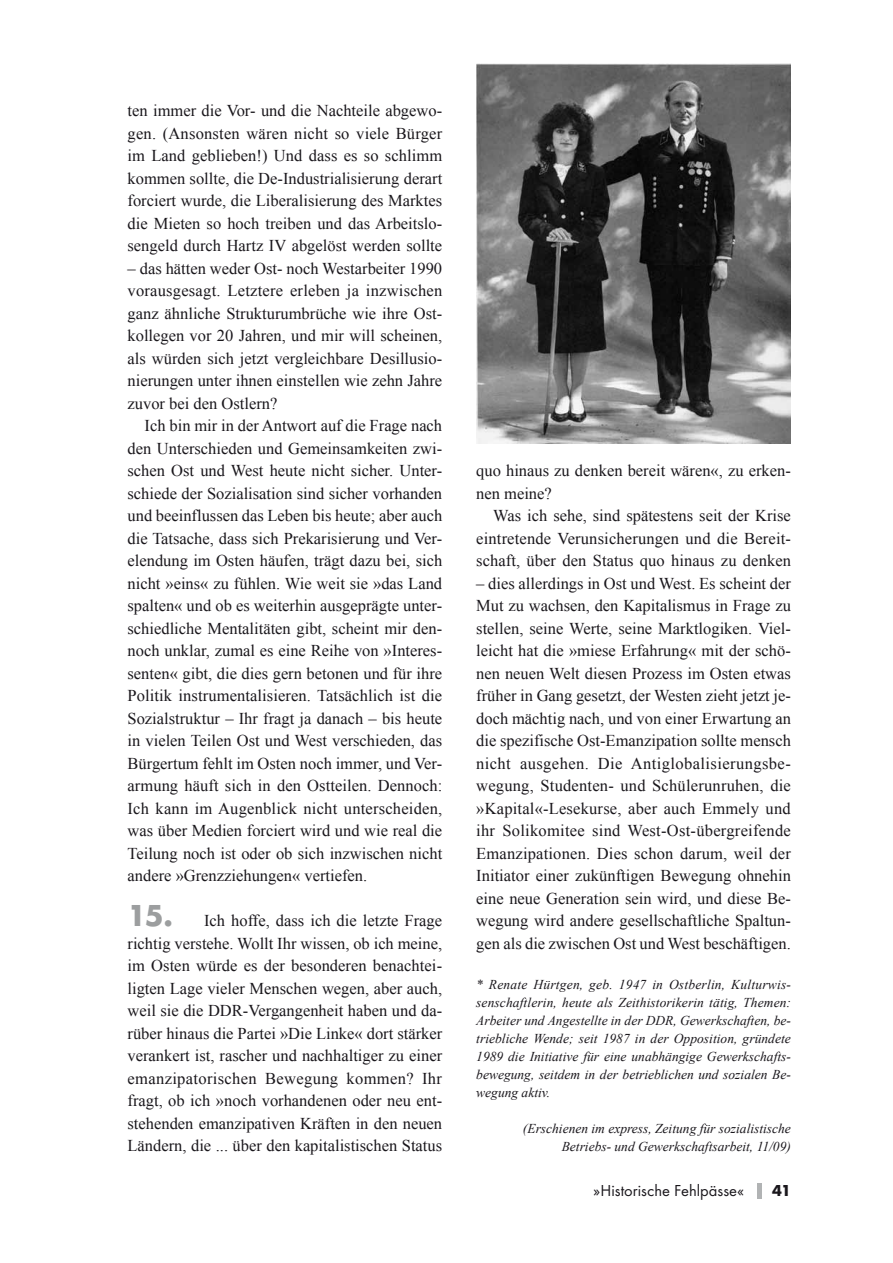
<style>
.page{position:relative;width:893px;height:1263px;background:#fff}
.page>*{position:absolute;margin:0;border:0;box-sizing:border-box;transform-origin:0 0}
.t1{font:16.5px/22.5px "Times New Roman";color:#1a171c;text-align:justify}
.t2{font:16.5px "Futura T";color:#1a171c}
.t3{font:700 16.5px "Futura T";color:#1a171c}
.t4{font:italic 13.5px/18px "Times New Roman";color:#1a171c;text-align:justify}
.s1{font-family:"Futura T";font-weight:700;font-size:31.5px;color:#9c9e9f}
</style>
<div class="page">
<hr style="left:758px;top:1183px;width:4px;height:15px;background:#b1b3b4">
<img style="left:476px;top:64px;width:315px;height:379px">
<p class="t1" style="left:128px;top:99px;width:316px">ten immer die Vor- und die Nachteile abgewo&shy;gen. (Ansonsten wären nicht so viele Bürger im Land geblieben!) Und dass es so schlimm kommen sollte, die De-Industrialisierung derart forciert wurde, die Liberalisierung des Marktes die Mieten so hoch treiben und das Arbeitslo&shy;sengeld durch Hartz IV abgelöst werden sollte</p>
<p class="t1" style="left:128px;top:257px;width:316px">– das hätten weder Ost- noch Westarbeiter 1990 vorausgesagt. Letztere erleben ja inzwischen ganz ähnliche Strukturumbrüche wie ihre Ost&shy;kollegen vor 20 Jahren, und mir will scheinen, als würden sich jetzt vergleichbare Desillusio&shy;nierungen unter ihnen einstellen wie zehn Jahre zuvor bei den Ostlern?</p>
<p class="t1" style="left:128px;top:414px;width:316px;text-indent:17px">Ich bin mir in der Antwort auf die Frage nach den Unterschieden und Gemeinsamkeiten zwi&shy;schen Ost und West heute nicht sicher. Unter&shy;schiede der Sozialisation sind sicher vorhanden und beeinflussen das Leben bis heute; aber auch die Tatsache, dass sich Prekarisierung und Ver&shy;elendung im Osten häufen, trägt dazu bei, sich nicht »eins« zu fühlen. Wie weit sie »das Land spalten« und ob es weiterhin ausgeprägte unter&shy;schiedliche Mentalitäten gibt, scheint mir den&shy;noch unklar, zumal es eine Reihe von »Interes&shy;senten« gibt, die dies gern betonen und für ihre Politik instrumentalisieren. Tatsächlich ist die Sozialstruktur – Ihr fragt ja danach – bis heute in vielen Teilen Ost und West verschieden, das Bürgertum fehlt im Osten noch immer, und Ver&shy;armung häuft sich in den Ostteilen. Dennoch:<br>Ich kann im Augenblick nicht unterscheiden, was über Medien forciert wird und wie real die Teilung noch ist oder ob sich inzwischen nicht andere »Grenzziehungen« vertiefen.</p>
<p class="t1" style="left:128px;top:909px;width:316px"><span class="s1">15.</span> Ich hoffe, dass ich die letzte Frage richtig verstehe. Wollt Ihr wissen, ob ich meine, im Osten würde es der besonderen benachtei&shy;ligten Lage vieler Menschen wegen, aber auch, weil sie die DDR-Vergangenheit haben und da&shy;rüber hinaus die Partei »Die Linke« dort stärker verankert ist, rascher und nachhaltiger zu einer emanzipatorischen Bewegung kommen? Ihr fragt, ob ich »noch vorhandenen oder neu ent&shy;stehenden emanzipativen Kräften in den neuen Ländern, die ... über den kapitalistischen Status</p>
<p class="t1" style="left:476px;top:459px;width:316px">quo hinaus zu denken bereit wären«, zu erken&shy;nen meine?</p>
<p class="t1" style="left:476px;top:504px;width:316px;text-indent:17px">Was ich sehe, sind spätestens seit der Krise eintretende Verunsicherungen und die Bereit&shy;schaft, über den Status quo hinaus zu denken</p>
<p class="t1" style="left:476px;top:572px;width:316px">– dies allerdings in Ost und West. Es scheint der Mut zu wachsen, den Kapitalismus in Frage zu stellen, seine Werte, seine Marktlogiken. Viel&shy;leicht hat die »miese Erfahrung« mit der schö&shy;nen neuen Welt diesen Prozess im Osten etwas früher in Gang gesetzt, der Westen zieht jetzt je&shy;doch mächtig nach, und von einer Erwartung an die spezifische Ost-Emanzipation sollte mensch nicht ausgehen. Die Antiglobalisierungsbe&shy;wegung, Studenten- und Schülerunruhen, die »Kapital«-Lesekurse, aber auch Emmely und ihr Solikomitee sind West-Ost-übergreifende Emanzipationen. Dies schon darum, weil der Initiator einer zukünftigen Bewegung ohnehin eine neue Generation sein wird, und diese Be&shy;wegung wird andere gesellschaftliche Spaltun&shy;gen als die zwischen Ost und West beschäftigen.</p>
<p class="t4" style="left:476px;top:975px;width:316px">* Renate Hürtgen, geb. 1947 in Ostberlin, Kulturwis&shy;senschaftlerin, heute als Zeithistorikerin tätig, Themen:<br>Arbeiter und Angestellte in der DDR, Gewerkschaften, be&shy;triebliche Wende; seit 1987 in der Opposition, gründete 1989 die Initiative für eine unabhängige Gewerkschafts&shy;bewegung, seitdem in der betrieblichen und sozialen Be&shy;wegung aktiv.</p>
<p class="t4" style="left:523px;top:1119px;width:269px;text-align:right">(Erschienen im express, Zeitung für sozialistische<br>Betriebs- und Gewerkschaftsarbeit, 11/09)</p>
<p class="t2" style="left:593px;top:1181px;width:152px">»Historische Fehlpässe«</p>
<p class="t3" style="left:772px;top:1180px;width:20px">41</p>
</div>
